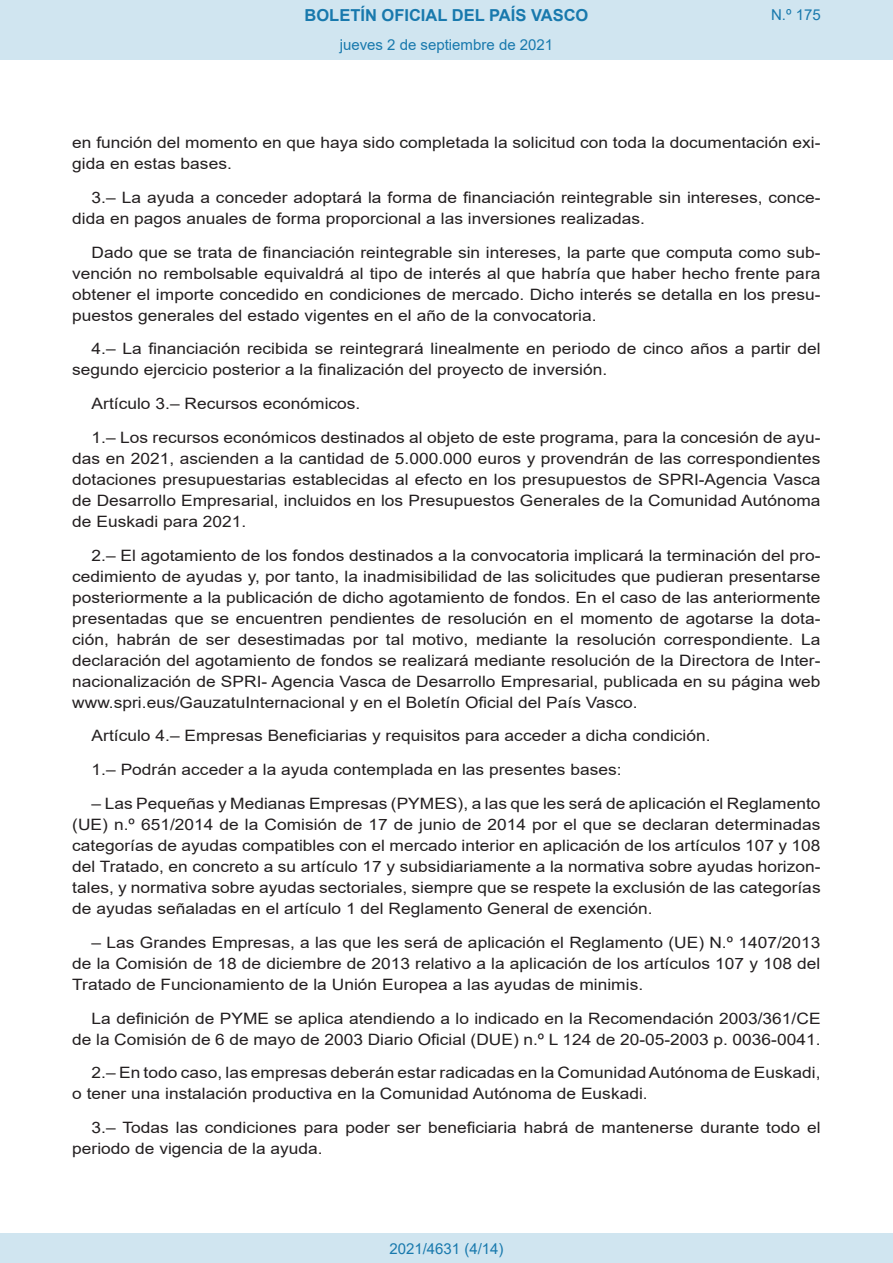
<style>
.page{position:relative;width:893px;height:1263px;background:#fff}
.page>*{position:absolute;margin:0;border:0;box-sizing:border-box;transform-origin:0 0}
.t1{font:700 16.5px "Arial";color:#1879ad}
.BOPVDetalle{font:15.6px/21px "Arial";color:#231f20;scale:1.11 1}
.Paginacion_Centro{font:15px "Arial";color:#1879ad}
</style>
<div class="page">
<div style="left:0;top:0;width:893px;height:60px;background:#d0e5f0"></div>
<div style="left:0;top:1233px;width:893px;height:30px;background:#d0e5f0"></div>
<p class="t1" style="left:305px;top:3px;width:285px">BOLETÍN OFICIAL DEL PAÍS VASCO</p>
<p class="Paginacion_Centro" style="left:340px;top:35px;width:215px">jueves 2 de septiembre de 2021</p>
<p class="Paginacion_Centro" style="left:771px;top:5px;width:51px">N.º 175</p>
<p class="BOPVDetalle" style="left:72px;top:132px;width:676px">en función del momento en que haya sido completada la solicitud con toda la documentación exi&shy;gida en estas bases.</p>
<p class="BOPVDetalle" style="left:72px;top:187px;width:676px;text-indent:19px">3.– La ayuda a conceder adoptará la forma de financiación reintegrable sin intereses, conce&shy;dida en pagos anuales de forma proporcional a las inversiones realizadas.</p>
<p class="BOPVDetalle" style="left:72px;top:242px;width:676px;text-align:justify;text-indent:19px">Dado que se trata de financiación reintegrable sin intereses, la parte que computa como sub&shy;vención no rembolsable equivaldrá al tipo de interés al que habría que haber hecho frente para obtener el importe concedido en condiciones de mercado. Dicho interés se detalla en los presu&shy;puestos generales del estado vigentes en el año de la convocatoria.</p>
<p class="BOPVDetalle" style="left:72px;top:338px;width:676px;text-indent:19px">4.– La financiación recibida se reintegrará linealmente en periodo de cinco años a partir del segundo ejercicio posterior a la finalización del proyecto de inversión.</p>
<p class="BOPVDetalle" style="left:92px;top:393px;width:244px">Artículo 3.– Recursos económicos.</p>
<p class="BOPVDetalle" style="left:72px;top:427px;width:676px;text-align:justify;text-indent:19px">1.– Los recursos económicos destinados al objeto de este programa, para la concesión de ayu&shy;das en 2021, ascienden a la cantidad de 5.000.000 euros y provendrán de las correspondientes dotaciones presupuestarias establecidas al efecto en los presupuestos de SPRI-Agencia Vasca de Desarrollo Empresarial, incluidos en los Presupuestos Generales de la Comunidad Autónoma de Euskadi para 2021.</p>
<p class="BOPVDetalle" style="left:72px;top:545px;width:676px;text-align:justify;text-indent:19px">2.– El agotamiento de los fondos destinados a la convocatoria implicará la terminación del pro&shy;cedimiento de ayudas y, por tanto, la inadmisibilidad de las solicitudes que pudieran presentarse posteriormente a la publicación de dicho agotamiento de fondos. En el caso de las anteriormente presentadas que se encuentren pendientes de resolución en el momento de agotarse la dota&shy;ción, habrán de ser desestimadas por tal motivo, mediante la resolución correspondiente. La declaración del agotamiento de fondos se realizará mediante resolución de la Directora de Inter&shy;nacionalización de SPRI- Agencia Vasca de Desarrollo Empresarial, publicada en su página web www.spri.eus/GauzatuInternacional y en el Boletín Oficial del País Vasco.</p>
<p class="BOPVDetalle" style="left:92px;top:725px;width:559px">Artículo 4.– Empresas Beneficiarias y requisitos para acceder a dicha condición.</p>
<p class="BOPVDetalle" style="left:92px;top:759px;width:479px">1.– Podrán acceder a la ayuda contemplada en las presentes bases:</p>
<p class="BOPVDetalle" style="left:72px;top:793px;width:676px;text-align:justify;text-indent:19px">– Las Pequeñas y Medianas Empresas (PYMES), a las que les será de aplicación el Reglamento (UE) n.º 651/2014 de la Comisión de 17 de junio de 2014 por el que se declaran determinadas categorías de ayudas compatibles con el mercado interior en aplicación de los artículos 107 y 108 del Tratado, en concreto a su artículo 17 y subsidiariamente a la normativa sobre ayudas horizon&shy;tales, y normativa sobre ayudas sectoriales, siempre que se respete la exclusión de las categorías de ayudas señaladas en el artículo 1 del Reglamento General de exención.</p>
<p class="BOPVDetalle" style="left:72px;top:932px;width:676px;text-align:justify;text-indent:19px">– Las Grandes Empresas, a las que les será de aplicación el Reglamento (UE) N.º 1407/2013 de la Comisión de 18 de diciembre de 2013 relativo a la aplicación de los artículos 107 y 108 del Tratado de Funcionamiento de la Unión Europea a las ayudas de minimis.</p>
<p class="BOPVDetalle" style="left:72px;top:1007px;width:676px;text-align:right">La definición de PYME se aplica atendiendo a lo indicado en la Recomendación 2003/361/CE de la Comisión de 6 de mayo de 2003 Diario Oficial (DUE) n.º L 124 de 20-05-2003 p. 0036-0041.</p>
<p class="BOPVDetalle" style="left:72px;top:1062px;width:676px;text-indent:19px">2.– En todo caso, las empresas deberán estar radicadas en la Comunidad Autónoma de Euskadi, o tener una instalación productiva en la Comunidad Autónoma de Euskadi.</p>
<p class="BOPVDetalle" style="left:72px;top:1117px;width:676px;text-indent:19px">3.– Todas las condiciones para poder ser beneficiaria habrá de mantenerse durante todo el periodo de vigencia de la ayuda.</p>
<p class="Paginacion_Centro" style="left:389px;top:1238px;width:116px">2021/4631 (4/14)</p>
</div>
